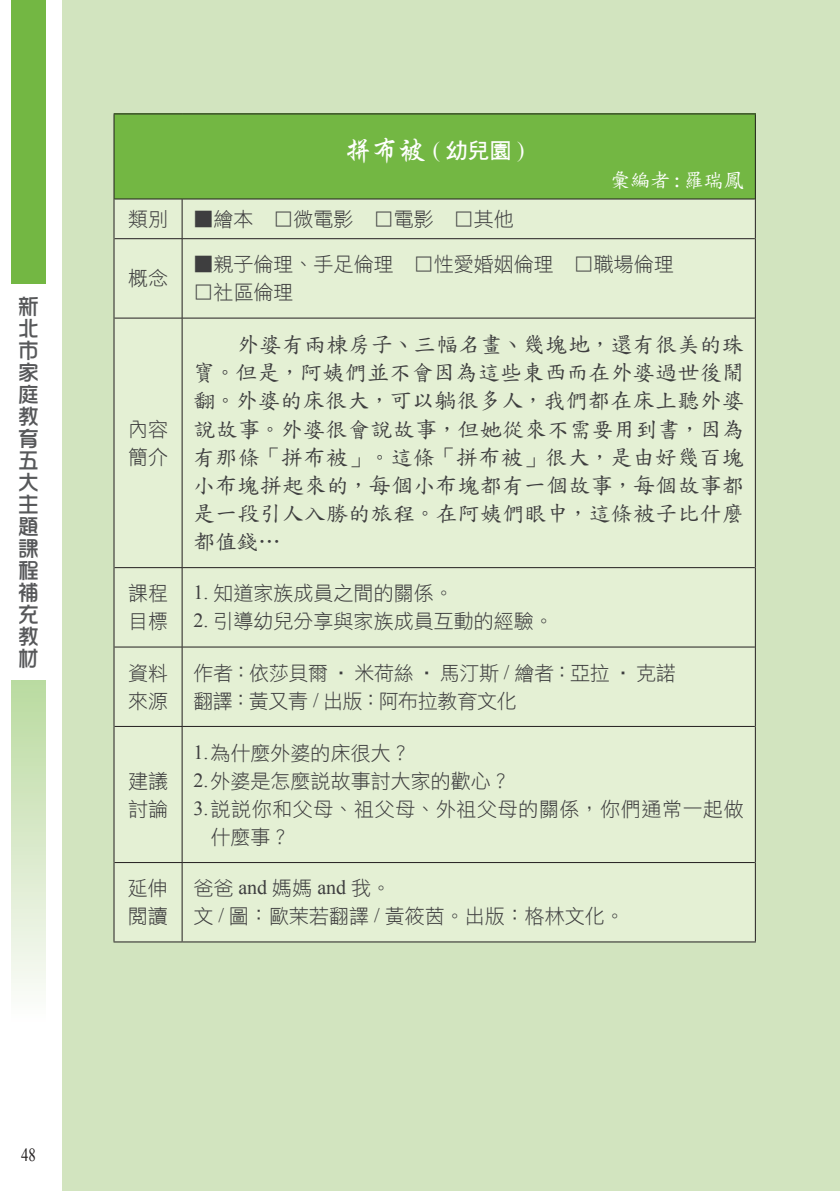
<style>
.page{position:relative;width:840px;height:1191px;background:#fff}
.page>*{position:absolute;margin:0;border:0;box-sizing:border-box;transform-origin:0 0}
.t1{font:28px "Singkai EG Bold Big 5";color:#fff}
.t2{font:22px/28px "DF Biao Kai W5 WINP BF";letter-spacing:.01em;color:#3e3e3f;text-align:justify}
.t3{font:22px/22px "DF Hua Zong W5 WINP BF";color:#57585a;text-align:justify}
.t4{font:20px/28px "DF Hei W3 WINP BF";color:#3e3e3f}
.t5{font:20px "DF Hei W3 WINP BF";letter-spacing:.03em;color:#3e3e3f}
.t6{font:20px "DF Biao Kai W5 WINP BF";color:#fff}
.t7{font:18.4px "Times New Roman";color:#231f20;scale:.8 1}
.s1{font-family:"Times New Roman";font-size:22px}
.s2{font-family:"DF Hei W7 WINP BF";font-size:22px}
.s3{font-family:"Times New Roman"}
</style>
<div class="page">
<div style="left:62px;top:0;width:777px;height:1191px;background:#d2e4bf"></div>
<div style="left:11px;top:0;width:34px;height:283px;background:#73b743"></div>
<div style="left:11px;top:680px;width:34px;height:511px;background:linear-gradient(to bottom,#c0dca8,#fff)"></div>
<div style="left:114px;top:114px;width:641px;height:85px;background:#73b743"></div>
<div style="left:114px;top:200px;width:640px;height:662px;background:#e4f0d4"></div>
<div style="left:114px;top:863px;width:640px;height:78px;background:#e4f0d4"></div>
<hr style="left:114px;top:199px;width:68px;height:1px;background:#231f20">
<hr style="left:182px;top:199px;width:572px;height:1px;background:#231f20">
<hr style="left:182px;top:199px;width:1px;height:39px;background:#231f20">
<hr style="left:114px;top:238px;width:68px;height:1px;background:#231f20">
<hr style="left:182px;top:238px;width:572px;height:1px;background:#231f20">
<hr style="left:182px;top:239px;width:1px;height:79px;background:#231f20">
<hr style="left:114px;top:318px;width:68px;height:1px;background:#231f20">
<hr style="left:182px;top:318px;width:572px;height:1px;background:#231f20">
<hr style="left:182px;top:318px;width:1px;height:249px;background:#231f20">
<hr style="left:114px;top:567px;width:68px;height:1px;background:#231f20">
<hr style="left:182px;top:567px;width:572px;height:1px;background:#231f20">
<hr style="left:182px;top:568px;width:1px;height:79px;background:#231f20">
<hr style="left:114px;top:646px;width:68px;height:1px;background:#231f20">
<hr style="left:182px;top:646px;width:572px;height:1px;background:#231f20">
<hr style="left:182px;top:647px;width:1px;height:79px;background:#231f20">
<hr style="left:114px;top:726px;width:68px;height:1px;background:#231f20">
<hr style="left:182px;top:726px;width:572px;height:1px;background:#231f20">
<hr style="left:182px;top:726px;width:1px;height:136px;background:#231f20">
<hr style="left:114px;top:862px;width:68px;height:1px;background:#231f20">
<hr style="left:182px;top:862px;width:572px;height:1px;background:#231f20">
<hr style="left:182px;top:862px;width:1px;height:79px;background:#231f20">
<hr style="left:113px;top:113px;width:69px;height:1px;background:#231f20">
<hr style="left:113px;top:114px;width:1px;height:85px;background:#231f20">
<hr style="left:182px;top:113px;width:573px;height:1px;background:#231f20">
<hr style="left:754px;top:114px;width:1px;height:85px;background:#231f20">
<hr style="left:113px;top:199px;width:1px;height:40px;background:#231f20">
<hr style="left:754px;top:199px;width:1px;height:40px;background:#231f20">
<hr style="left:113px;top:239px;width:1px;height:79px;background:#231f20">
<hr style="left:754px;top:239px;width:1px;height:79px;background:#231f20">
<hr style="left:113px;top:318px;width:1px;height:249px;background:#231f20">
<hr style="left:754px;top:318px;width:1px;height:249px;background:#231f20">
<hr style="left:113px;top:567px;width:1px;height:80px;background:#231f20">
<hr style="left:754px;top:567px;width:1px;height:80px;background:#231f20">
<hr style="left:113px;top:647px;width:1px;height:79px;background:#231f20">
<hr style="left:754px;top:647px;width:1px;height:79px;background:#231f20">
<hr style="left:113px;top:726px;width:1px;height:136px;background:#231f20">
<hr style="left:754px;top:726px;width:1px;height:136px;background:#231f20">
<hr style="left:113px;top:862px;width:1px;height:79px;background:#231f20">
<hr style="left:754px;top:862px;width:1px;height:79px;background:#231f20">
<hr style="left:113px;top:941px;width:69px;height:1px;background:#231f20">
<hr style="left:182px;top:941px;width:573px;height:1px;background:#231f20">
<p class="t3" style="left:17px;top:295px;width:23px">新北市家庭教育五大主題課程補充教材</p>
<p class="t7" style="left:21px;top:1142px;width:20px">48</p>
<h1 class="t1" style="left:344px;top:136px;width:181px">拼布被 <span class="s1">(</span> <span class="s2">幼兒園</span> <span class="s1">)</span></h1>
<p class="t4" style="left:128px;top:205px;width:41px">類別</p>
<p class="t4" style="left:193px;top:205px;width:322px">▓繪本 □微電影 □電影 □其他</p>
<p class="t6" style="left:609px;top:170px;width:135px">彙編者 : 羅瑞鳳</p>
<p class="t4" style="left:128px;top:264px;width:41px">概念</p>
<p class="t4" style="left:128px;top:415px;width:41px">內容簡介</p>
<p class="t4" style="left:193px;top:250px;width:481px">▓親子倫理、手足倫理 □性愛婚姻倫理 □職場倫理</p>
<p class="t4" style="left:193px;top:278px;width:101px">□社區倫理</p>
<p class="t2" style="left:193px;top:331px;width:552px;text-indent:44px">外婆有兩棟房子、三幅名畫、幾塊地，還有很美的珠寶。但是，阿姨們並不會因為這些東西而在外婆過世後鬧翻。外婆的床很大，可以躺很多人，我們都在床上聽外婆說故事。外婆很會說故事，但她從來不需要用到書，因為有那條「拼布被」。這條「拼布被」很大，是由好幾百塊小布塊拼起來的，每個小布塊都有一個故事，每個故事都是一段引人入勝的旅程。在阿姨們眼中，這條被子比什麼都值錢…</p>
<p class="t4" style="left:128px;top:579px;width:42px">課程目標</p>
<p class="t4" style="left:193px;top:579px;width:261px"><span class="s3">1.</span> 知道家族成員之間的關係。</p>
<p class="t4" style="left:193px;top:607px;width:361px"><span class="s3">2.</span> 引導幼兒分享與家族成員互動的經驗。</p>
<p class="t4" style="left:128px;top:658px;width:41px">資料來源</p>
<p class="t4" style="left:193px;top:658px;width:483px">作者：依莎貝爾 ‧ 米荷絲 ‧ 馬汀斯 <span class="s3">/</span> 繪者：亞拉 ‧ 克諾翻譯：黃又青 <span class="s3">/</span> 出版：阿布拉教育文化</p>
<p class="t4" style="left:128px;top:766px;width:42px">建議討論</p>
<p class="t4" style="left:193px;top:738px;width:218px"><span class="s3">1.</span>為什麼外婆的床很大？</p>
<p class="t4" style="left:193px;top:766px;width:318px"><span class="s3">2.</span>外婆是怎麼說故事討大家的歡心？</p>
<p class="t5" style="left:193px;top:798px;width:551px"><span class="s3">3.</span>說說你和父母、祖父母、外祖父母的關係，你們通常一起做</p>
<p class="t4" style="left:210px;top:822px;width:81px">什麼事？</p>
<p class="t4" style="left:128px;top:874px;width:41px">延伸閱讀</p>
<p class="t4" style="left:193px;top:874px;width:433px">爸爸 <span class="s3">and</span> 媽媽 <span class="s3">and</span> 我。<br>文 <span class="s3">/</span> 圖：歐茉若翻譯 <span class="s3">/</span> 黃筱茵。出版：格林文化。</p>
</div>
